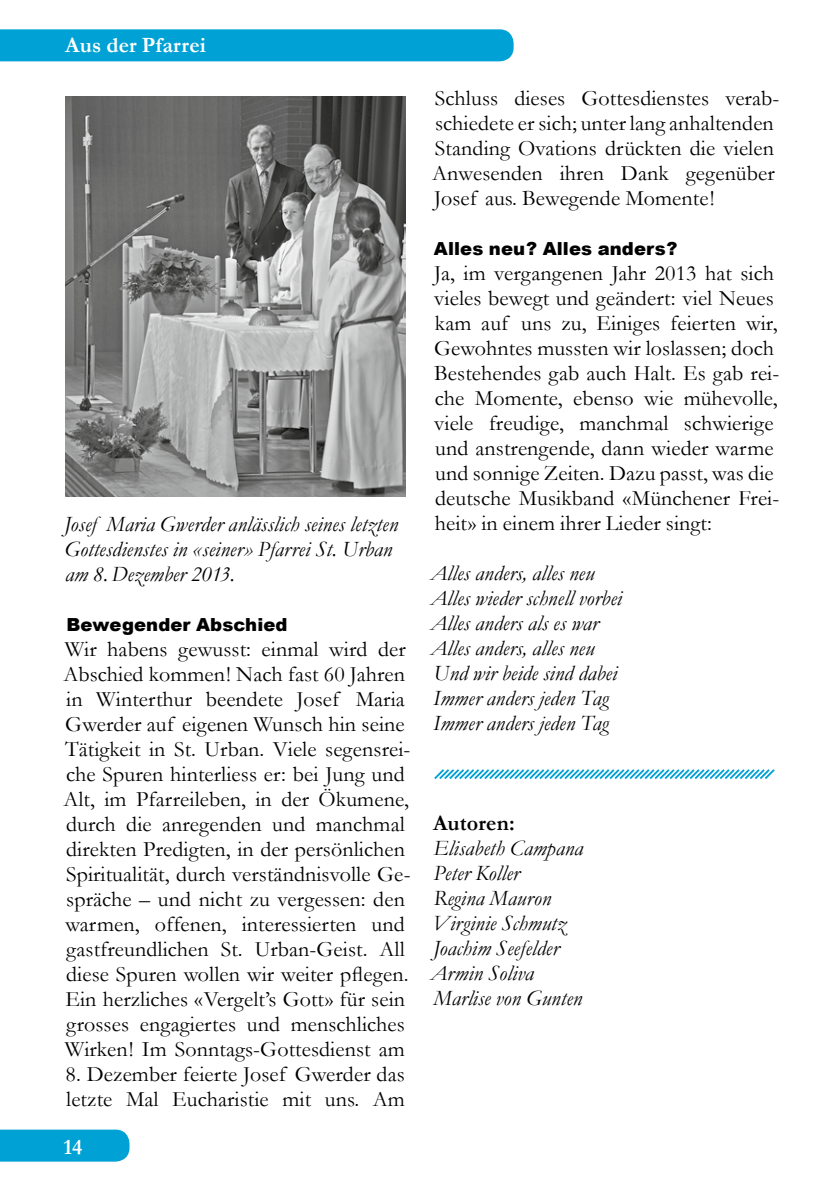
<style>
.page{position:relative;width:840px;height:1191px;background:#fff}
.page>*{position:absolute;margin:0;border:0;box-sizing:border-box;transform-origin:0 0}
.t1{font:22px/25px "Garamond";letter-spacing:.005em;color:#000}
.t2{font:italic 22px/25px "Garamond";letter-spacing:.005em;color:#000}
.t3{font:700 22px "Garamond";letter-spacing:.005em;color:#fff}
.t4{font:700 22px "Garamond";letter-spacing:.005em;color:#000}
.t5{font:900 18px "Arial";letter-spacing:.005em;color:#000}
</style>
<div class="page">
<div style="left:0;top:1129px;width:129px;height:32px;background:#00a1d4"></div>
<div style="left:0;top:29px;width:513px;height:32px;background:#00a1d4"></div>
<img style="left:65px;top:96px;width:341px;height:400px">
<svg style="left:434px;top:769px;width:341px;height:10px"></svg>
<p class="t3" style="left:65px;top:30px;width:142px">Aus der Pfarrei</p>
<p class="t2" style="left:64px;top:510px;width:335px">Josef Maria Gwerder anlässlich seines letzten<br>Gottesdienstes in «seiner» Pfarrei St. Urban am 8.Dezember 2013.</p>
<p class="t5" style="left:66px;top:611px;width:223px">Bewegender Abschied</p>
<p class="t1" style="left:63px;top:635px;width:348px">Wir habens gewusst: einmal wird der Abschied kommen! Nach fast 60 Jahren in Winterthur beendete Josef Maria Gwerder auf eigenen Wunsch hin seine Tätigkeit in St. Urban. Viele segensrei&shy;che Spuren hinterliess er: bei Jung und Alt, im Pfarreileben, in der Ökumene, durch die anregenden und manchmal direkten Predigten, in der persönlichen Spiritualität, durch verständnisvolle Ge&shy;spräche – und nicht zu vergessen: den warmen, offenen, interessierten und gastfreundlichen St. Urban-Geist. All diese Spuren wollen wir weiter pflegen.<br>Ein herzliches «Vergelt’s Gott» für sein grosses engagiertes und menschliches Wirken! Im Sonntags-Gottesdienst am</p>
<p class="t1" style="left:66px;top:1060px;width:340px">8. Dezember feierte Josef Gwerder das letzte Mal Eucharistie mit uns. Am</p>
<p class="t3" style="left:63px;top:1131px;width:21px">14</p>
<p class="t1" style="left:432px;top:85px;width:348px">Schluss dieses Gottesdienstes verab&shy;schiedete er sich; unter lang anhaltenden Standing Ovations drückten die vielen Anwesenden ihren Dank gegenüber Josef aus. Bewegende Momente!</p>
<p class="t5" style="left:434px;top:236px;width:245px">Alles neu? Alles anders?</p>
<p class="t1" style="left:434px;top:260px;width:346px">Ja, im vergangenen Jahr 2013 hat sich vieles bewegt und geändert: viel Neues kam auf uns zu, Einiges feierten wir, Gewohntes mussten wir loslassen; doch Bestehendes gab auch Halt. Es gab rei&shy;che Momente, ebenso wie mühevolle, viele freudige, manchmal schwierige und anstrengende, dann wieder warme und sonnige Zeiten. Dazu passt, was die deutsche Musikband «Münchener Frei&shy;heit» in einem ihrer Lieder singt:</p>
<p class="t2" style="left:430px;top:560px;width:193px">Alles anders, alles neu<br>Alles wieder schnell vorbei<br>Alles anders als es war<br>Alles anders, alles neu<br>Und wir beide sind dabei<br>Immer anders jeden Tag<br>Immer anders jeden Tag</p>
<p class="t4" style="left:433px;top:808px;width:83px">Autoren:</p>
<p class="t2" style="left:430px;top:835px;width:154px">Elisabeth Campana<br>Peter Koller<br>Regina Mauron<br>Virginie Schmutz<br>Joachim Seefelder<br>Armin Soliva<br>Marlise von Gunten</p>
</div>
